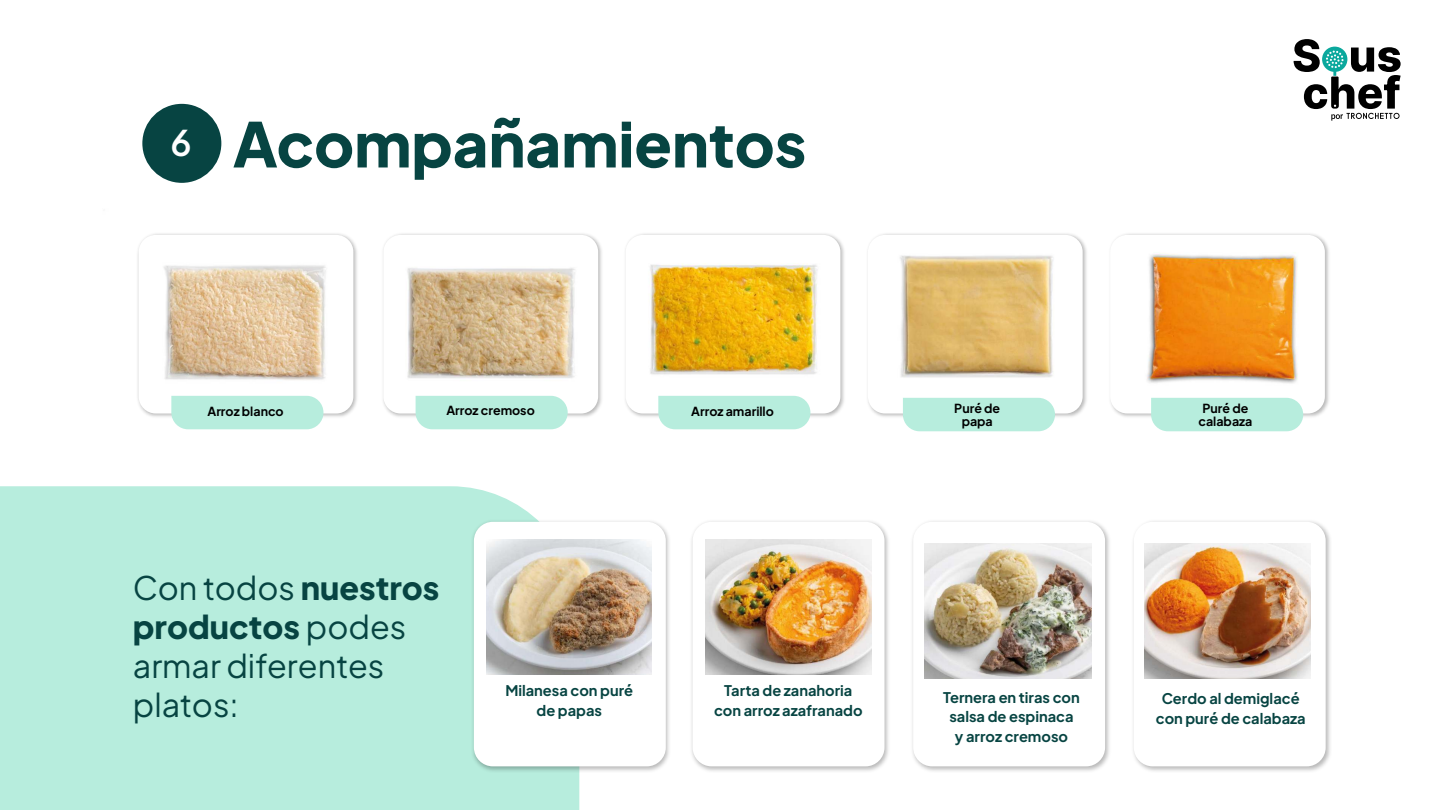
<style>
.page{position:relative;width:1440px;height:810px;background:#fff}
.page>*{position:absolute;margin:0;border:0;box-sizing:border-box;transform-origin:0 0}
.t1{font:800 61.5px "Plus Jakarta Sans";color:#074442}
.t2{font:600 35.25px "Plus Jakarta Sans";color:#fff}
.t3{font:32.25px/38.9px "Plus Jakarta Sans";color:#074442}
.t4{font:700 14.62px/19.7px "Plus Jakarta Sans";color:#074442;text-align:center}
.t5{font:700 12.45px/13.1px "Plus Jakarta Sans";color:#000;text-align:center}
.s1{font-weight:800}
</style>
<div class="page">
<svg style="left:905px;top:423px;width:148px;height:8px"></svg>
<div style="left:1151px;top:405px;width:152px;height:26px;background:#b7eddd"></div>
<div style="left:658px;top:408px;width:150px;height:21px;background:#b7eddd"></div>
<div style="left:426px;top:396px;width:142px;height:33px;background:#b7eddd"></div>
<img style="left:596px;top:233px;width:212px;height:175px">
<img style="left:137px;top:233px;width:289px;height:197px">
<img style="left:368px;top:233px;width:276px;height:162px">
<img style="left:808px;top:233px;width:340px;height:190px">
<img style="left:1088px;top:233px;width:241px;height:172px">
<div style="left:142px;top:104px;width:79px;height:79px;background:#074442;border-radius:50%"></div>
<div style="left:0;top:486px;width:579px;height:324px;background:#b7eddd"></div>
<img style="left:469px;top:517px;width:861px;height:258px">
<div style="left:474px;top:522px;width:192px;height:244px;background:#fff;border-radius:19px"></div>
<div style="left:693px;top:522px;width:192px;height:244px;background:#fff;border-radius:19px"></div>
<div style="left:913px;top:522px;width:192px;height:244px;background:#fff;border-radius:19px"></div>
<div style="left:1134px;top:522px;width:192px;height:244px;background:#fff;border-radius:19px"></div>
<img style="left:925px;top:543px;width:166px;height:135px">
<img style="left:1144px;top:543px;width:167px;height:135px">
<img style="left:487px;top:539px;width:164px;height:135px">
<img style="left:705px;top:539px;width:166px;height:135px">
<svg style="left:1294px;top:39px;width:107px;height:82px"></svg>
<h2 class="t2" style="left:171px;top:124px;width:23px">6</h2>
<h1 class="t1" style="left:233px;top:117px;width:575px">Acompañamientos</h1>
<p class="t5" style="left:207px;top:406px;width:78px">Arroz blanco</p>
<p class="t5" style="left:954px;top:403px;width:47px">Puré de papa</p>
<p class="t5" style="left:1199px;top:403px;width:55px">Puré de calabaza</p>
<p class="t5" style="left:446px;top:405px;width:90px">Arroz cremoso</p>
<p class="t5" style="left:691px;top:406px;width:84px">Arroz amarillo</p>
<h3 class="t3" style="left:133px;top:566px;width:308px">Con todos <span class="s1">nuestros productos</span> podes armar diferentes platos:</h3>
<p class="t4" style="left:505px;top:682px;width:129px">Milanesa con puré de papas</p>
<p class="t4" style="left:943px;top:688px;width:138px">Ternera en tiras con salsa de espinaca<br>y arroz cremoso</p>
<p class="t4" style="left:1156px;top:690px;width:151px">Cerdo al demiglacé con puré de calabaza</p>
<p class="t4" style="left:714px;top:682px;width:150px">Tarta de zanahoria con arroz azafranado</p>
</div>
